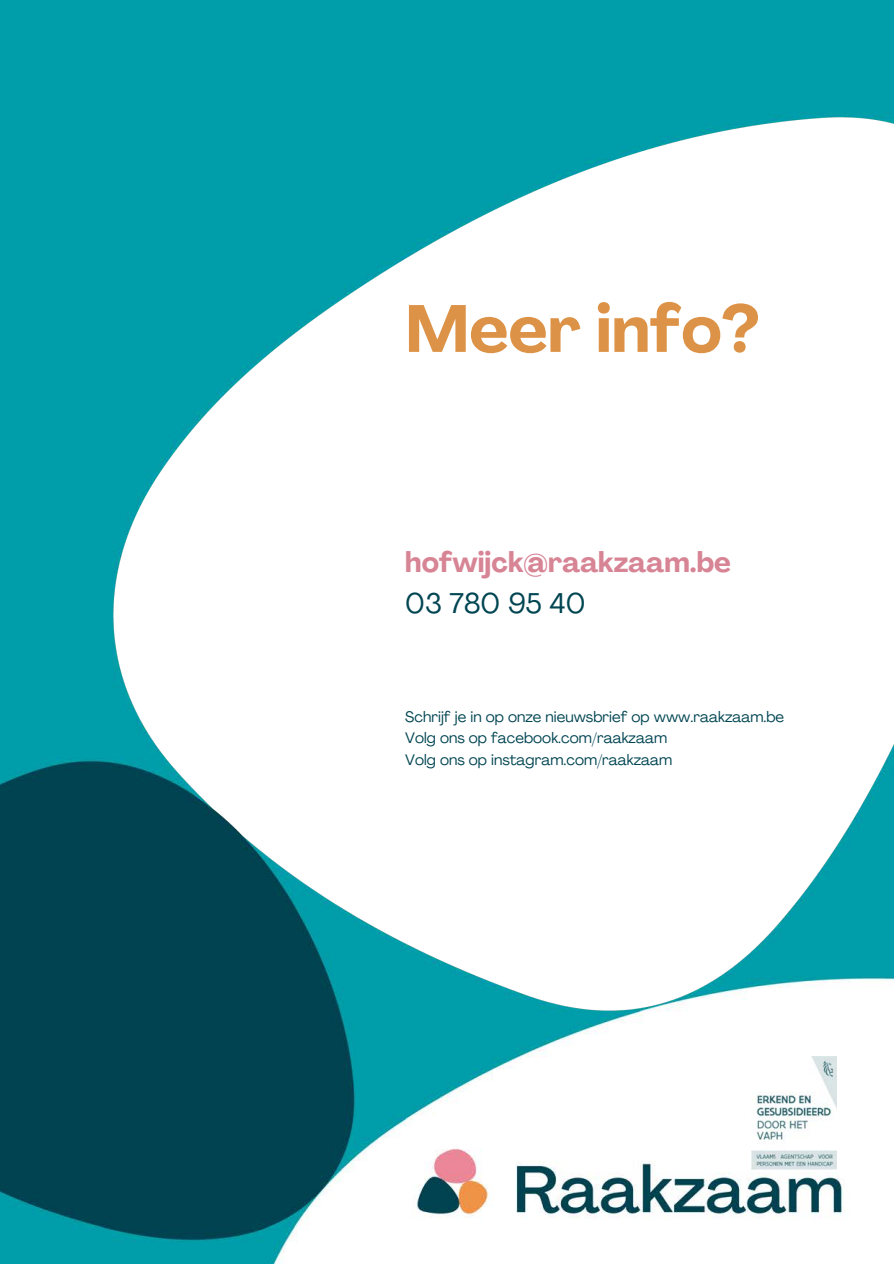
<style>
.page{position:relative;width:894px;height:1264px;background:#fff}
.page>*{position:absolute;margin:0;border:0;box-sizing:border-box;transform-origin:0 0}
.t1{font:700 65.7px "Agrandir";color:#dd9347}
.t2{font:700 28.2px "Agrandir";color:#d78495}
.t3{font:28.2px "Agrandir";color:#004552}
.t4{font:15px "Agrandir";color:#004552}
</style>
<div class="page">
<img style="left:0;top:0;width:893px;height:1263px">
<img style="left:750px;top:1056px;width:86px;height:113px">
<p class="t1" style="left:405px;top:302px;width:355px">Meer info?</p>
<p class="t2" style="left:405px;top:551px;width:327px">hofwijck@raakzaam.be</p>
<p class="t3" style="left:405px;top:591px;width:181px">03 780 95 40</p>
<p class="t4" style="left:405px;top:710px;width:380px">Schrijf je in op onze nieuwsbrief op www.raakzaam.be</p>
<p class="t4" style="left:405px;top:732px;width:263px">Volg ons op facebook.com/raakzaam</p>
<p class="t4" style="left:405px;top:753px;width:268px">Volg ons op instagram.com/raakzaam</p>
</div>
